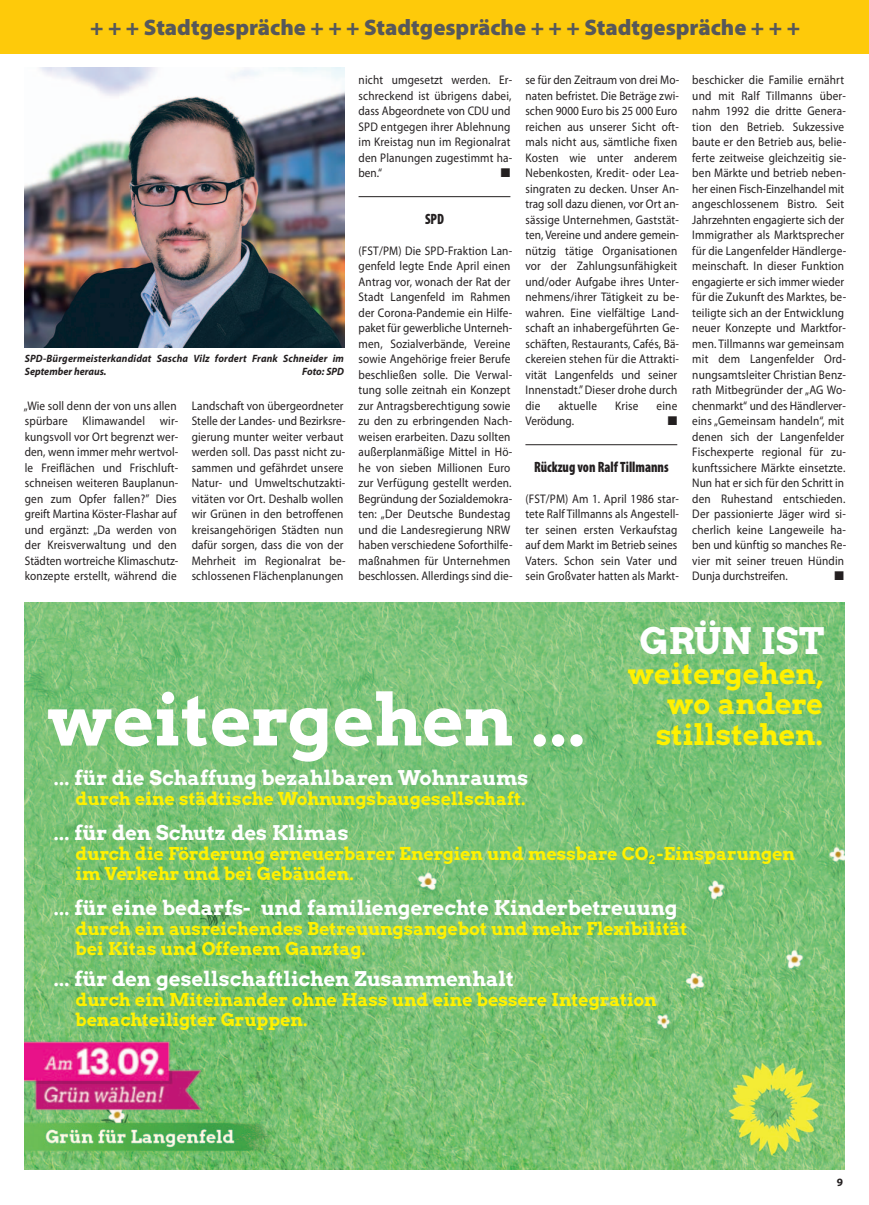
<style>
.page{position:relative;width:869px;height:1205px;background:#fff}
.page>*{position:absolute;margin:0;border:0;box-sizing:border-box;transform-origin:0 0}
.t1{font:71.25px "Arvo Gruen";letter-spacing:-.005em;color:#fff}
.t2{font:36.25px "Arvo Gruen";letter-spacing:-.01em;color:#fff}
.t3{font:28.75px/30.2px "Arvo Gruen";color:#fff101;text-align:right}
.t4{font:900 22.5px "Myriad Pro";color:#57585a}
.t5{font:20.12px "Arvo Gruen";color:#fff}
.t6{font:17.62px/20.1px "Arvo Gruen";color:#fff101}
.t7{font:900 condensed 15px "Myriad Pro";color:#231f20;scale:.9 1}
.t8{font:12.5px/15.5px "Myriad Pro";letter-spacing:.015em;color:#231f20;scale:.9 1}
.t9{font:12.5px "Zapf Dingbats ITC";color:#231f20}
.t10{font:italic 700 10.62px/12.5px "Myriad Pro";letter-spacing:.015em;color:#231f20;scale:.95 1}
</style>
<div class="page">
<hr style="left:358px;top:196px;width:152px;height:1px;background:#231f20">
<hr style="left:525px;top:444px;width:152px;height:1px;background:#231f20">
<div style="left:0;top:0;width:868px;height:53px;background:#feca0a"></div>
<img style="left:25px;top:602px;width:818px;height:567px">
<img style="left:25px;top:67px;width:319px;height:280px">
<h3 class="t4" style="left:90px;top:19px;width:711px">+ + + Stadtgespräche + + + Stadtgespräche + + + Stadtgespräche + + +</h3>
<p class="t10" style="left:25px;top:353px;width:337px">SPD-Bürgermeisterkandidat Sascha Vilz fordert Frank Schneider im<br>September heraus.</p>
<p class="t10" style="left:302px;top:366px;width:46px">Foto: SPD</p>
<p class="t8" style="left:24px;top:399px;width:173px">„Wie soll denn der von uns allen spürbare Klimawandel wir&shy;kungsvoll vor Ort begrenzt wer&shy;den, wenn immer mehr wertvol&shy;le Freiflächen und Frischluft&shy;schneisen weiteren Bauplanun&shy;gen zum Opfer fallen?” Dies greift Martina Köster-Flashar auf und ergänzt: „Da werden von der Kreisverwaltung und den<br>Städten wortreiche Klimaschutz&shy;konzepte erstellt, während die</p>
<p class="t8" style="left:192px;top:399px;width:172px">Landschaft von übergeordneter<br>Stelle der Landes- und Bezirksre&shy;gierung munter weiter verbaut werden soll. Das passt nicht zu&shy;sammen und gefährdet unsere<br>Natur- und Umweltschutzakti&shy;vitäten vor Ort. Deshalb wollen wir Grünen in den betroffenen kreisangehörigen Städten nun dafür sorgen, dass die von der<br>Mehrheit im Regionalrat be&shy;schlossenen Flächenplanungen</p>
<p class="t8" style="left:358px;top:73px;width:172px">nicht umgesetzt werden. Er&shy;schreckend ist übrigens dabei, dass Abgeordnete von CDU und<br>SPD entgegen ihrer Ablehnung im Kreistag nun im Regionalrat den Planungen zugestimmt ha&shy;ben.“</p>
<p class="t9" style="left:500px;top:168px;width:11px">■</p>
<p class="t7" style="left:425px;top:213px;width:23px">SPD</p>
<p class="t8" style="left:358px;top:244px;width:172px">(FST/PM) Die SPD-Fraktion Lan&shy;genfeld legte Ende April einen<br>Antrag vor, wonach der Rat der<br>Stadt Langenfeld im Rahmen der Corona-Pandemie ein Hilfe&shy;paket für gewerbliche Unterneh&shy;men, Sozialverbände, Vereine sowie Angehörige freier Berufe beschließen solle. Die Verwal&shy;tung solle zeitnah ein Konzept zur Antragsberechtigung sowie zu den zu erbringenden Nach&shy;weisen erarbeiten. Dazu sollten außerplanmäßige Mittel in Hö&shy;he von sieben Millionen Euro zur Verfügung gestellt werden.<br>Begründung der Sozialdemokra&shy;ten: „Der Deutsche Bundestag und die Landesregierung NRW haben verschiedene Soforthilfe&shy;maßnahmen für Unternehmen beschlossen. Allerdings sind die-</p>
<p class="t8" style="left:525px;top:73px;width:172px">se für den Zeitraum von drei Mo&shy;naten befristet. Die Beträge zwi&shy;schen 9000 Euro bis 25 000 Euro reichen aus unserer Sicht oft&shy;mals nicht aus, sämtliche fixen<br>Kosten wie unter anderem<br>Nebenkosten, Kredit- oder Lea&shy;singraten zu decken. Unser An&shy;trag soll dazu dienen, vor Ort an&shy;sässige Unternehmen, Gaststät&shy;ten, Vereine und andere gemein&shy;nützig tätige Organisationen vor der Zahlungsunfähigkeit und/oder Aufgabe ihres Unter&shy;nehmens/ihrer Tätigkeit zu be&shy;wahren. Eine vielfältige Land&shy;schaft an inhabergeführten Ge&shy;schäften, Restaurants, Cafés, Bä&shy;ckereien stehen für die Attrakti&shy;vität Langenfelds und seiner<br>Innenstadt.” Dieser drohe durch die</p>
<p class="t8" style="left:558px;top:399px;width:44px">aktuelle</p>
<p class="t8" style="left:615px;top:399px;width:27px">Krise</p>
<p class="t8" style="left:656px;top:399px;width:24px">eine</p>
<p class="t8" style="left:525px;top:414px;width:55px">Verödung.</p>
<p class="t9" style="left:667px;top:416px;width:11px">■</p>
<p class="t7" style="left:534px;top:461px;width:151px">Rückzug von Ralf Tillmanns</p>
<p class="t8" style="left:525px;top:492px;width:172px">(FST/PM) Am 1. April 1986 star&shy;tete Ralf Tillmanns als Angestell&shy;ter seinen ersten Verkaufstag auf dem Markt im Betrieb seines<br>Vaters. Schon sein Vater und sein Großvater hatten als Markt-</p>
<p class="t8" style="left:692px;top:73px;width:172px">beschicker die Familie ernährt und mit Ralf Tillmanns über&shy;nahm 1992 die dritte Genera&shy;tion den Betrieb. Sukzessive baute er den Betrieb aus, belie&shy;ferte zeitweise gleichzeitig sie&shy;ben Märkte und betrieb neben&shy;her einen Fisch-Einzelhandel mit angeschlossenem Bistro. Seit<br>Jahrzehnten engagierte sich der<br>Immigrather als Marktsprecher für die Langenfelder Händlerge&shy;meinschaft. In dieser Funktion engagierte er sich immer wieder für die Zukunft des Marktes, be&shy;teiligte sich an der Entwicklung neuer Konzepte und Marktfor&shy;men. Tillmanns war gemeinsam mit dem Langenfelder Ord&shy;nungsamtsleiter Christian Benz&shy;rath Mitbegründer der „AG Wo&shy;chenmarkt“ und des Händlerver&shy;eins „Gemeinsam handeln“, mit denen sich der Langenfelder<br>Fischexperte regional für zu&shy;kunftssichere Märkte einsetzte.<br>Nun hat er sich für den Schritt in den Ruhestand entschieden.<br>Der passionierte Jäger wird si&shy;cherlich keine Langeweile ha&shy;ben und künftig so manches Re&shy;vier mit seiner treuen Hündin<br>Dunja durchstreifen.</p>
<p class="t9" style="left:834px;top:571px;width:11px">■</p>
<h1 class="t1" style="left:47px;top:695px;width:540px">weitergehen ...</h1>
<h2 class="t2" style="left:639px;top:628px;width:186px">GRÜN IST</h2>
<h3 class="t3" style="left:627px;top:662px;width:197px">weitergehen, wo andere</h3>
<h3 class="t3" style="left:655px;top:722px;width:169px">stillstehen.</h3>
<h3 class="t5" style="left:54px;top:771px;width:475px">... für die Schaffung bezahlbaren Wohnraums</h3>
<h3 class="t6" style="left:75px;top:791px;width:451px">durch eine städtische Wohnungsbaugesellschaft.</h3>
<h3 class="t5" style="left:54px;top:825px;width:296px">... für den Schutz des Klimas</h3>
<h3 class="t6" style="left:75px;top:846px;width:720px">durch die Förderung erneuerbarer Energien und messbare CO<sub>2</sub>-Einsparungen im Verkehr und bei Gebäuden.</h3>
<h3 class="t5" style="left:54px;top:900px;width:624px">... für eine bedarfs- und familiengerechte Kinderbetreuung</h3>
<h3 class="t6" style="left:75px;top:920px;width:613px">durch ein ausreichendes Betreuungsangebot und mehr Flexibilität bei Kitas und Offenem Ganztag.</h3>
<h3 class="t5" style="left:54px;top:971px;width:461px">... für den gesellschaftlichen Zusammenhalt</h3>
<h3 class="t6" style="left:75px;top:992px;width:582px">durch ein Miteinander ohne Hass und eine bessere Integration benachteiligter Gruppen.</h3>
</div>
